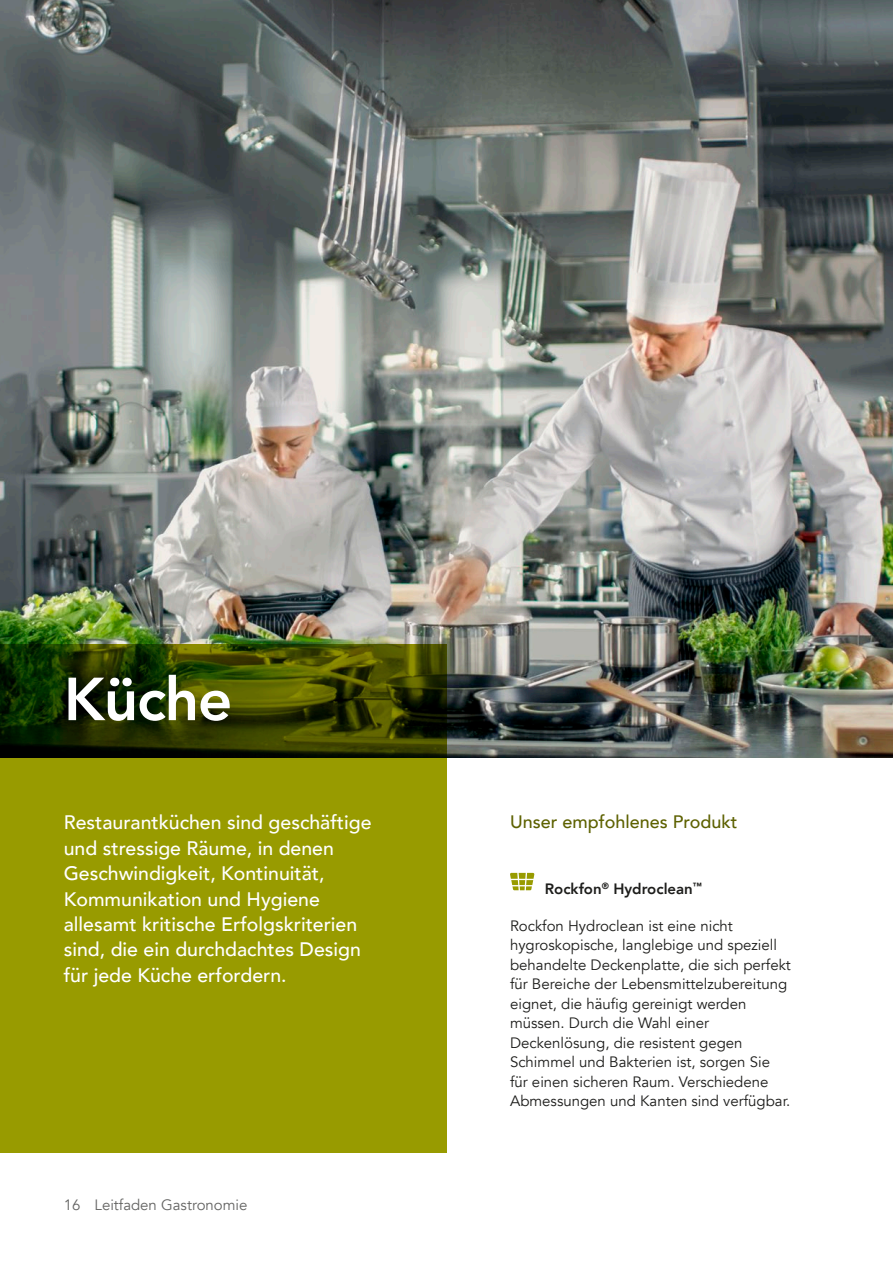
<style>
.page{position:relative;width:893px;height:1263px;background:#fff}
.page>*{position:absolute;margin:0;border:0;box-sizing:border-box;transform-origin:0 0}
.t1{font:800 60px "Avenir";letter-spacing:-.02em;color:#fff}
.t2{font:500 19.5px/25.3px "Avenir";color:#fff}
.t3{font:500 18px "Avenir";color:#5d6101}
.t4{font:15px/19.5px "Avenir";color:#1d1d1b}
.t5{font:15px "Avenir";color:#646463}
.t6{font:800 15px "Avenir";color:#1d1d1b}
</style>
<div class="page">
<img style="left:0;top:0;width:893px;height:758px">
<svg style="left:0;top:644px;width:446px;height:508px;background:#808500"></svg>
<svg style="left:510px;top:873px;width:24px;height:17px"></svg>
<h1 class="t1" style="left:64px;top:652px;width:170px">Küche</h1>
<h2 class="t2" style="left:64px;top:809px;width:309px">Restaurantküchen sind geschäftige und stressige Räume, in denen<br>Geschwindigkeit, Kontinuität,<br>Kommunikation und Hygiene allesamt kritische Erfolgskriterien sind, die ein durchdachtes Design für jede Küche erfordern.</h2>
<p class="t5" style="left:64px;top:1196px;width:18px">16</p>
<p class="t5" style="left:94px;top:1196px;width:155px">Leitfaden Gastronomie</p>
<p class="t3" style="left:510px;top:806px;width:229px">Unser empfohlenes Produkt</p>
<p class="t6" style="left:545px;top:877px;width:159px">Rockfon<sup>®</sup> Hydroclean<sup>™</sup></p>
<p class="t4" style="left:510px;top:916px;width:282px">Rockfon Hydroclean ist eine nicht hygroskopische, langlebige und speziell behandelte Deckenplatte, die sich perfekt für Bereiche der Lebensmittelzubereitung eignet, die häufig gereinigt werden müssen. Durch die Wahl einer Deckenlösung, die resistent gegen Schimmel und Bakterien ist, sorgen Sie für einen sicheren Raum. Verschiedene Abmessungen und Kanten sind verfügbar.</p>
</div>
